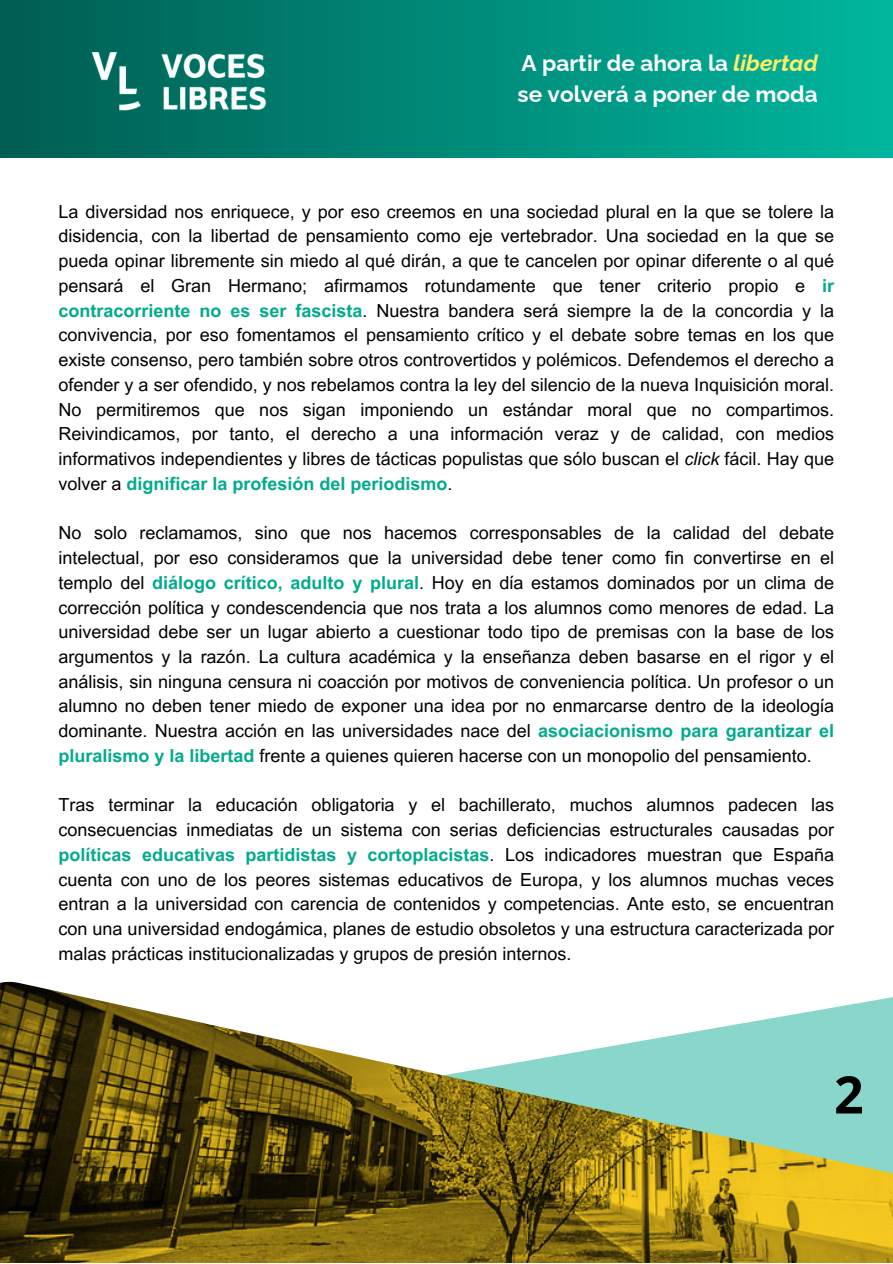
<style>
.page{position:relative;width:893px;height:1264px;background:#fff}
.page>*{position:absolute;margin:0;border:0;box-sizing:border-box;transform-origin:0 0}
.t1{font:700 51.75px "Open Sans";color:#000}
.t2{font:700 22.65px "Raleway";color:#fff}
.t3{font:18px/24.8px "Arial MT Pro";color:#000;text-align:justify}
.s1{font-style:italic;color:#fff069}
.s2{font-weight:700;color:#03aa8e}
.s3{font-style:italic}
</style>
<div class="page">
<img style="left:0;top:981px;width:892px;height:281px">
<div style="left:0;top:0;width:892px;height:157px;background:linear-gradient(to right,#005d52,#00b69d)"></div>
<img style="left:89px;top:50px;width:180px;height:65px">
<p class="t2" style="left:521px;top:50px;width:298px">A partir de ahora la <span class="s1">libertad</span></p>
<p class="t2" style="left:517px;top:81px;width:302px">se volverá a poner de moda</p>
<p class="t3" style="left:59px;top:201px;width:777px">La diversidad nos enriquece, y por eso creemos en una sociedad plural en la que se tolere la disidencia, con la libertad de pensamiento como eje vertebrador. Una sociedad en la que se pueda opinar libremente sin miedo al qué dirán, a que te cancelen por opinar diferente o al qué pensará el Gran Hermano; afirmamos rotundamente que tener criterio propio e <span class="s2">ir contracorriente no es ser fascista</span>. Nuestra bandera será siempre la de la concordia y la convivencia, por eso fomentamos el pensamiento crítico y el debate sobre temas en los que existe consenso, pero también sobre otros controvertidos y polémicos. Defendemos el derecho a ofender y a ser ofendido, y nos rebelamos contra la ley del silencio de la nueva Inquisición moral.<br>No permitiremos que nos sigan imponiendo un estándar moral que no compartimos.<br>Reivindicamos, por tanto, el derecho a una información veraz y de calidad, con medios informativos independientes y libres de tácticas populistas que sólo buscan el <span class="s3">click</span> fácil. Hay que volver a <span class="s2">dignificar la profesión del periodismo</span>.</p>
<p class="t3" style="left:59px;top:523px;width:777px">No solo reclamamos, sino que nos hacemos corresponsables de la calidad del debate intelectual, por eso consideramos que la universidad debe tener como fin convertirse en el templo del <span class="s2">diálogo crítico, adulto y plural</span>. Hoy en día estamos dominados por un clima de corrección política y condescendencia que nos trata a los alumnos como menores de edad. La universidad debe ser un lugar abierto a cuestionar todo tipo de premisas con la base de los argumentos y la razón. La cultura académica y la enseñanza deben basarse en el rigor y el análisis, sin ninguna censura ni coacción por motivos de conveniencia política. Un profesor o un alumno no deben tener miedo de exponer una idea por no enmarcarse dentro de la ideología dominante. Nuestra acción en las universidades nace del <span class="s2">asociacionismo para garantizar el pluralismo y la libertad</span> frente a quienes quieren hacerse con un monopolio del pensamiento.</p>
<p class="t3" style="left:59px;top:795px;width:777px">Tras terminar la educación obligatoria y el bachillerato, muchos alumnos padecen las consecuencias inmediatas de un sistema con serias deficiencias estructurales causadas por <span class="s2">políticas educativas partidistas y cortoplacistas</span>. Los indicadores muestran que España cuenta con uno de los peores sistemas educativos de Europa, y los alumnos muchas veces entran a la universidad con carencia de contenidos y competencias. Ante esto, se encuentran con una universidad endogámica, planes de estudio obsoletos y una estructura caracterizada por malas prácticas institucionalizadas y grupos de presión internos.</p>
<p class="t1" style="left:834px;top:1058px;width:31px">2</p>
</div>
